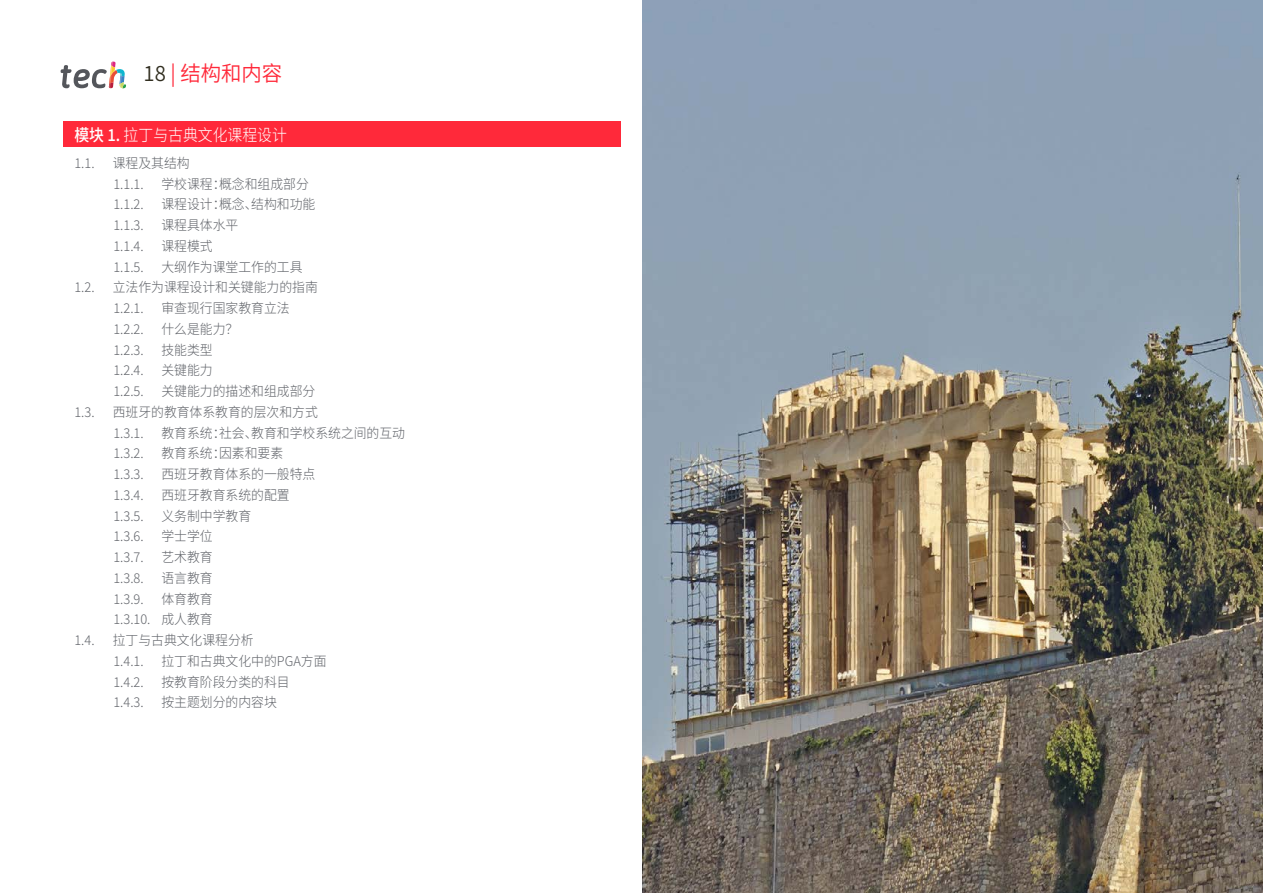
<style>
.page{position:relative;width:1263px;height:893px;background:#fff}
.page>*{position:absolute;margin:0;border:0;box-sizing:border-box;transform-origin:0 0}
.t1{font:21px "Source Han Sans CN";color:#ff293a}
.t2{font:300 16.5px "Source Han Sans CN";color:#fff;scale:.9 1}
.t3{font:300 13.5px/20.7px "Source Han Sans CN";color:#61646a;scale:.95 1}
.s1{color:#312e20}
.s2{font-weight:500}
</style>
<div class="page">
<div style="left:63px;top:121px;width:558px;height:26px;background:#ff293a"></div>
<svg style="left:61px;top:62px;width:65px;height:27px"></svg>
<img style="left:642px;top:0;width:621px;height:893px">
<h1 class="t1" style="left:144px;top:61px;width:140px"><span class="s1">18</span> | 结构和内容</h1>
<p class="t2" style="left:74px;top:125px;width:238px"><span class="s2">模块 1.</span> 拉丁与古典文化课程设计</p>
<p class="t3" style="left:74px;top:153px;width:23px">1.1.</p>
<p class="t3" style="left:113px;top:153px;width:83px">课程及其结构<br>1.1.1.</p>
<p class="t3" style="left:161px;top:174px;width:157px">学校课程：概念和组成部分</p>
<p class="t3" style="left:113px;top:194px;width:33px">1.1.2.</p>
<p class="t3" style="left:161px;top:194px;width:164px">课程设计：概念、结构和功能</p>
<p class="t3" style="left:113px;top:215px;width:33px">1.1.3.</p>
<p class="t3" style="left:161px;top:215px;width:83px">课程具体水平</p>
<p class="t3" style="left:113px;top:236px;width:33px">1.1.4.</p>
<p class="t3" style="left:161px;top:236px;width:55px">课程模式</p>
<p class="t3" style="left:113px;top:257px;width:33px">1.1.5.</p>
<p class="t3" style="left:161px;top:257px;width:150px">大纲作为课堂工作的工具</p>
<p class="t3" style="left:74px;top:277px;width:23px">1.2.</p>
<p class="t3" style="left:113px;top:277px;width:217px">立法作为课程设计和关键能力的指南<br>1.2.1.</p>
<p class="t3" style="left:161px;top:298px;width:137px">审查现行国家教育立法</p>
<p class="t3" style="left:113px;top:319px;width:33px">1.2.2.</p>
<p class="t3" style="left:161px;top:319px;width:83px">什么是能力？</p>
<p class="t3" style="left:113px;top:340px;width:33px">1.2.3.</p>
<p class="t3" style="left:161px;top:340px;width:55px">技能类型</p>
<p class="t3" style="left:113px;top:360px;width:33px">1.2.4.</p>
<p class="t3" style="left:161px;top:360px;width:55px">关键能力</p>
<p class="t3" style="left:113px;top:381px;width:33px">1.2.5.</p>
<p class="t3" style="left:161px;top:381px;width:164px">关键能力的描述和组成部分</p>
<p class="t3" style="left:74px;top:402px;width:23px">1.3.</p>
<p class="t3" style="left:113px;top:402px;width:217px">西班牙的教育体系教育的层次和方式<br>1.3.1.</p>
<p class="t3" style="left:161px;top:423px;width:258px">教育系统：社会、教育和学校系统之间的互动</p>
<p class="t3" style="left:113px;top:443px;width:33px">1.3.2.</p>
<p class="t3" style="left:161px;top:443px;width:130px">教育系统：因素和要素</p>
<p class="t3" style="left:113px;top:464px;width:33px">1.3.3.</p>
<p class="t3" style="left:161px;top:464px;width:164px">西班牙教育体系的一般特点</p>
<p class="t3" style="left:113px;top:485px;width:33px">1.3.4.</p>
<p class="t3" style="left:161px;top:485px;width:137px">西班牙教育系统的配置</p>
<p class="t3" style="left:113px;top:506px;width:33px">1.3.5.</p>
<p class="t3" style="left:161px;top:506px;width:96px">义务制中学教育</p>
<p class="t3" style="left:113px;top:526px;width:33px">1.3.6.</p>
<p class="t3" style="left:161px;top:526px;width:55px">学士学位</p>
<p class="t3" style="left:113px;top:547px;width:33px">1.3.7.</p>
<p class="t3" style="left:161px;top:547px;width:55px">艺术教育</p>
<p class="t3" style="left:113px;top:568px;width:33px">1.3.8.</p>
<p class="t3" style="left:161px;top:568px;width:55px">语言教育</p>
<p class="t3" style="left:113px;top:589px;width:33px">1.3.9.</p>
<p class="t3" style="left:113px;top:589px;width:106px;text-align:right">体育教育<br>1.3.10. 成人教育</p>
<p class="t3" style="left:74px;top:630px;width:23px">1.4.</p>
<p class="t3" style="left:113px;top:630px;width:150px">拉丁与古典文化课程分析<br>1.4.1.</p>
<p class="t3" style="left:161px;top:651px;width:175px">拉丁和古典文化中的PGA方面</p>
<p class="t3" style="left:113px;top:672px;width:33px">1.4.2.</p>
<p class="t3" style="left:161px;top:672px;width:137px">按教育阶段分类的科目</p>
<p class="t3" style="left:113px;top:692px;width:33px">1.4.3.</p>
<p class="t3" style="left:161px;top:692px;width:123px">按主题划分的内容块</p>
</div>
